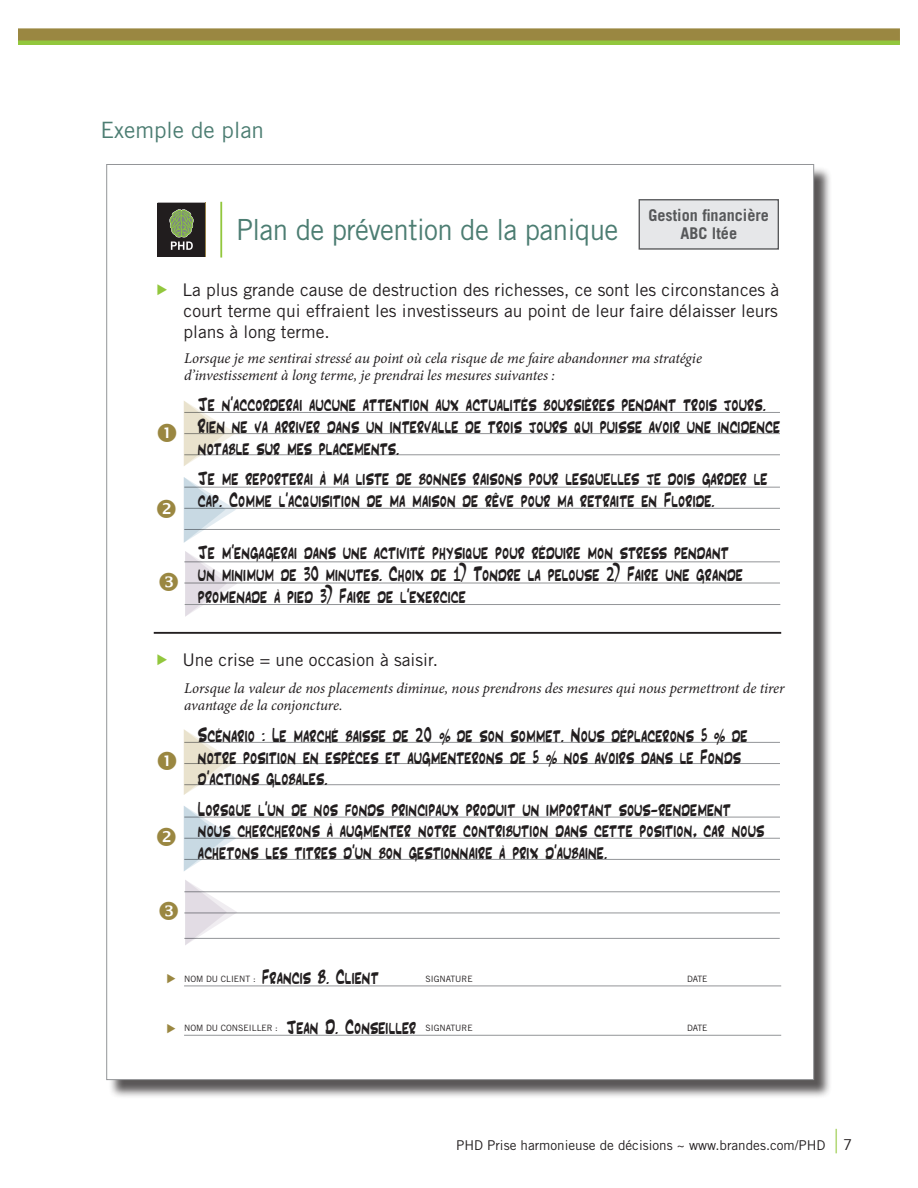
<style>
.page{position:relative;width:918px;height:1188px;background:#fff}
.page>*{position:absolute;margin:0;border:0;box-sizing:border-box;transform-origin:0 0}
.t1{font:33px "Trade Gothic LT Std";color:#92c73d;scale:.5 1}
.head_1{font:29.1px "Trade Gothic LT Std";letter-spacing:-.02em;color:#4c7d72;scale:.95 1}
.head_2{font:22.5px "Trade Gothic LT Std";color:#4c7d72}
.t2{font:21px/21.8px "Inkpen 2 Script";color:#231f20}
.t3{font:17.4px/20.9px "Trade Gothic LT Std";color:#231f20;text-align:justify}
.t4{font:700 16.2px/17.5px "Trade Gothic LT Std";color:#57585a;text-align:center}
.body{font:italic 15px/17.4px "Minion Pro";letter-spacing:-.01em;color:#231f20}
.t5{font:13.5px "Trade Gothic LT Std";color:#231f20}
.body-2{font:8.7px "Trade Gothic LT Std";color:#231f20}
.s1{font-size:15px;color:#231f20}
</style>
<div class="page">
<div style="left:18px;top:28px;width:882px;height:15px;background:#9a8741"></div>
<div style="left:18px;top:40px;width:882px;height:5px;background:#92c73d"></div>
<div style="left:109px;top:166px;width:724px;height:932px;background:#231f20;opacity:.75"></div>
<div style="left:106px;top:164px;width:708px;height:916px;background:#fff;border:1px solid #939598"></div>
<svg style="left:158px;top:203px;width:47px;height:54px;background:#3f4336"></svg>
<hr style="left:205px;top:203px;width:1px;height:54px;background:#97824a">
<hr style="left:154px;top:632px;width:627px;height:2px;background:#231f20">
<hr style="left:184px;top:412px;width:596px;height:1px;background:#939598">
<hr style="left:184px;top:433px;width:596px;height:1px;background:#939598">
<hr style="left:184px;top:455px;width:596px;height:1px;background:#939598">
<hr style="left:184px;top:487px;width:596px;height:1px;background:#939598">
<hr style="left:184px;top:508px;width:596px;height:1px;background:#939598">
<hr style="left:184px;top:529px;width:596px;height:1px;background:#939598">
<hr style="left:184px;top:562px;width:596px;height:1px;background:#939598">
<hr style="left:184px;top:583px;width:596px;height:1px;background:#939598">
<hr style="left:184px;top:742px;width:596px;height:1px;background:#939598">
<hr style="left:184px;top:763px;width:596px;height:1px;background:#939598">
<hr style="left:184px;top:784px;width:596px;height:1px;background:#939598">
<hr style="left:184px;top:817px;width:596px;height:1px;background:#939598">
<hr style="left:184px;top:838px;width:596px;height:1px;background:#939598">
<hr style="left:184px;top:859px;width:596px;height:1px;background:#939598">
<hr style="left:184px;top:892px;width:596px;height:1px;background:#939598">
<hr style="left:184px;top:913px;width:596px;height:1px;background:#939598">
<hr style="left:184px;top:938px;width:596px;height:1px;background:#939598">
<svg style="left:184px;top:401px;width:52px;height:65px"></svg>
<svg style="left:184px;top:729px;width:52px;height:66px"></svg>
<svg style="left:184px;top:477px;width:52px;height:66px"></svg>
<svg style="left:184px;top:806px;width:52px;height:65px"></svg>
<svg style="left:185px;top:551px;width:53px;height:66px"></svg>
<svg style="left:185px;top:880px;width:53px;height:65px"></svg>
<hr style="left:184px;top:986px;width:597px;height:1px;background:#939598">
<hr style="left:184px;top:1035px;width:597px;height:1px;background:#939598">
<hr style="left:220px;top:202px;width:2px;height:56px;background:#92c73d">
<div style="left:639px;top:200px;width:139px;height:49px;background:#e6e7e9"></div>
<div style="left:639px;top:199px;width:140px;height:51px;border:1px solid #57585a"></div>
<hr style="left:185px;top:604px;width:595px;height:1px;background:#939598">
<p class="head_2" style="left:100px;top:116px;width:165px">Exemple de plan</p>
<p class="t4" style="left:648px;top:207px;width:122px">Gestion financière<br>ABC ltée</p>
<p class="head_1" style="left:236px;top:212px;width:404px">Plan de prévention de la panique</p>
<p class="t3" style="left:182px;top:280px;width:598px">La plus grande cause de destruction des richesses, ce sont les circonstances à court terme qui effraient les investisseurs au point de leur faire délaisser leurs plans à long terme.</p>
<p class="body" style="left:184px;top:349px;width:519px">Lorsque je me sentirai stressé au point où cela risque de me faire abandonner ma stratégie d’investissement à long terme, je prendrai les mesures suivantes :</p>
<p class="t2" style="left:198px;top:393px;width:584px">Je n’accorderai aucune attention aux actualités boursières pendant trois jours.<br>Rien ne va arriver dans un intervalle de trois jours qui puisse avoir une incidence notable sur mes placements.</p>
<p class="t2" style="left:198px;top:467px;width:571px">Je me reporterai à ma liste de bonnes raisons pour lesquelles je dois garder le cap. Comme l’acquisition de ma maison de rêve pour ma retraite en Floride.</p>
<p class="t2" style="left:198px;top:541px;width:546px">Je m’engagerai dans une activité physique pour réduire mon stress pendant un minimum de 30 minutes. Choix de 1) Tondre la pelouse 2) Faire une grande promenade à pied 3) Faire de l’exercice</p>
<p class="t3" style="left:182px;top:649px;width:257px">Une crise = une occasion à saisir.</p>
<p class="body" style="left:184px;top:679px;width:602px">Lorsque la valeur de nos placements diminue, nous prendrons des mesures qui nous permettront de tirer avantage de la conjoncture.</p>
<p class="t2" style="left:198px;top:724px;width:551px">Scénario : Le marché baisse de 20 % de son sommet. Nous déplacerons 5 % de notre position en espèces et augmenterons de 5 % nos avoirs dans le Fonds d’actions globales.</p>
<p class="t2" style="left:198px;top:798px;width:568px">Lorsque l’un de nos fonds principaux produit un important sous-rendement nous chercherons à augmenter notre contribution dans cette position, car nous achetons les titres d’un bon gestionnaire à prix d’aubaine.</p>
<p class="t2" style="left:262px;top:966px;width:118px">Francis B. Client</p>
<p class="t2" style="left:287px;top:1016px;width:132px">Jean D. Conseiller</p>
<p class="body-2" style="left:184px;top:974px;width:73px">NOM DU CLIENT :</p>
<p class="body-2" style="left:426px;top:974px;width:49px">SIGNATURE</p>
<p class="body-2" style="left:687px;top:974px;width:22px">DATE</p>
<p class="body-2" style="left:184px;top:1023px;width:95px">NOM DU CONSEILLER :</p>
<p class="body-2" style="left:426px;top:1023px;width:49px">SIGNATURE</p>
<p class="body-2" style="left:687px;top:1023px;width:22px">DATE</p>
<p class="t5" style="left:456px;top:1137px;width:371px">PHD Prise harmonieuse de décisions ~ www.brandes.com/PHD</p>
<h1 class="t1" style="left:834px;top:1122px;width:37px">| <span class="s1">7</span></h1>
</div>
